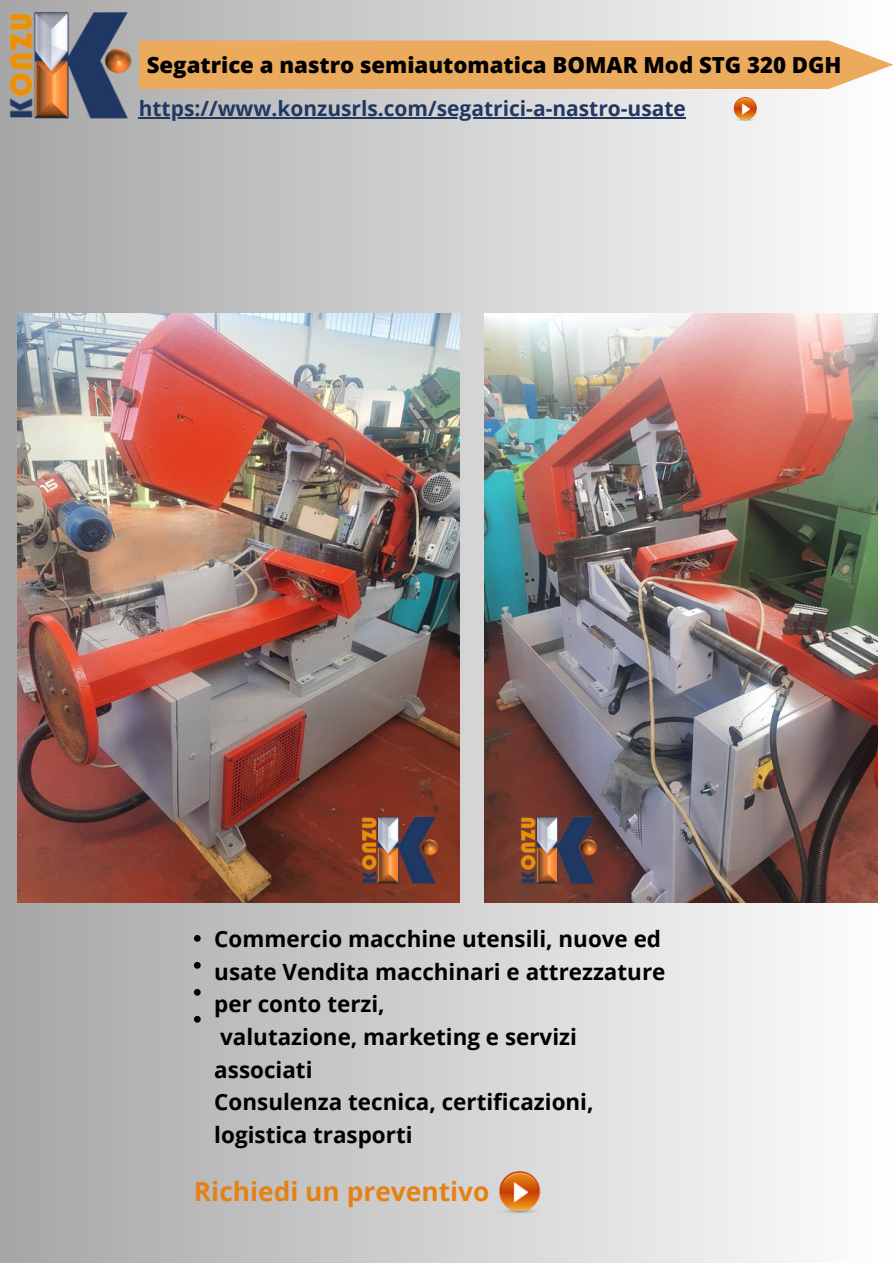
<style>
.page{position:relative;width:893px;height:1264px;background:#fff}
.page>*{position:absolute;margin:0;border:0;box-sizing:border-box;transform-origin:0 0}
.t1{font:700 26.4px "Open Sans";color:#e58115}
.t2{font:700 22.35px/32.5px "Open Sans";color:#000}
.t3{font:800 22.2px "Open Sans";color:#000}
.t4{font:700 21px "Open Sans";color:#213863}
</style>
<div class="page">
<div style="left:0;top:0;width:892px;height:1262px;background:linear-gradient(to right,#a6a5a5,#fefefe)"></div>
<img style="left:498px;top:1170px;width:43px;height:44px">
<img style="left:1px;top:0;width:137px;height:129px">
<div style="left:139px;top:40px;width:753px;height:49px;background:#ebaa5c"></div>
<img style="left:733px;top:97px;width:24px;height:25px">
<hr style="left:139px;top:117px;width:546px;height:2px;background:#213863">
<img style="left:18px;top:313px;width:442px;height:589px">
<img style="left:356px;top:809px;width:87px;height:81px">
<img style="left:484px;top:313px;width:393px;height:589px">
<img style="left:515px;top:809px;width:87px;height:81px">
<svg style="left:194px;top:935px;width:7px;height:6px"></svg>
<svg style="left:194px;top:961px;width:7px;height:7px"></svg>
<svg style="left:194px;top:988px;width:7px;height:7px"></svg>
<svg style="left:194px;top:1015px;width:7px;height:7px"></svg>
<p class="t3" style="left:147px;top:49px;width:696px">Segatrice a nastro semiautomatica BOMAR Mod STG 320 DGH</p>
<p class="t4" style="left:139px;top:94px;width:548px">https://www.konzusrls.com/segatrici-a-nastro-usate</p>
<p class="t2" style="left:214px;top:922px;width:452px">Commercio macchine utensili, nuove ed usate Vendita macchinari e attrezzature per conto terzi,</p>
<p class="t2" style="left:214px;top:1020px;width:364px">valutazione, marketing e servizi associati</p>
<p class="t2" style="left:214px;top:1085px;width:381px">Consulenza tecnica, certificazioni, logistica trasporti</p>
<p class="t1" style="left:194px;top:1172px;width:297px">Richiedi un preventivo</p>
</div>
